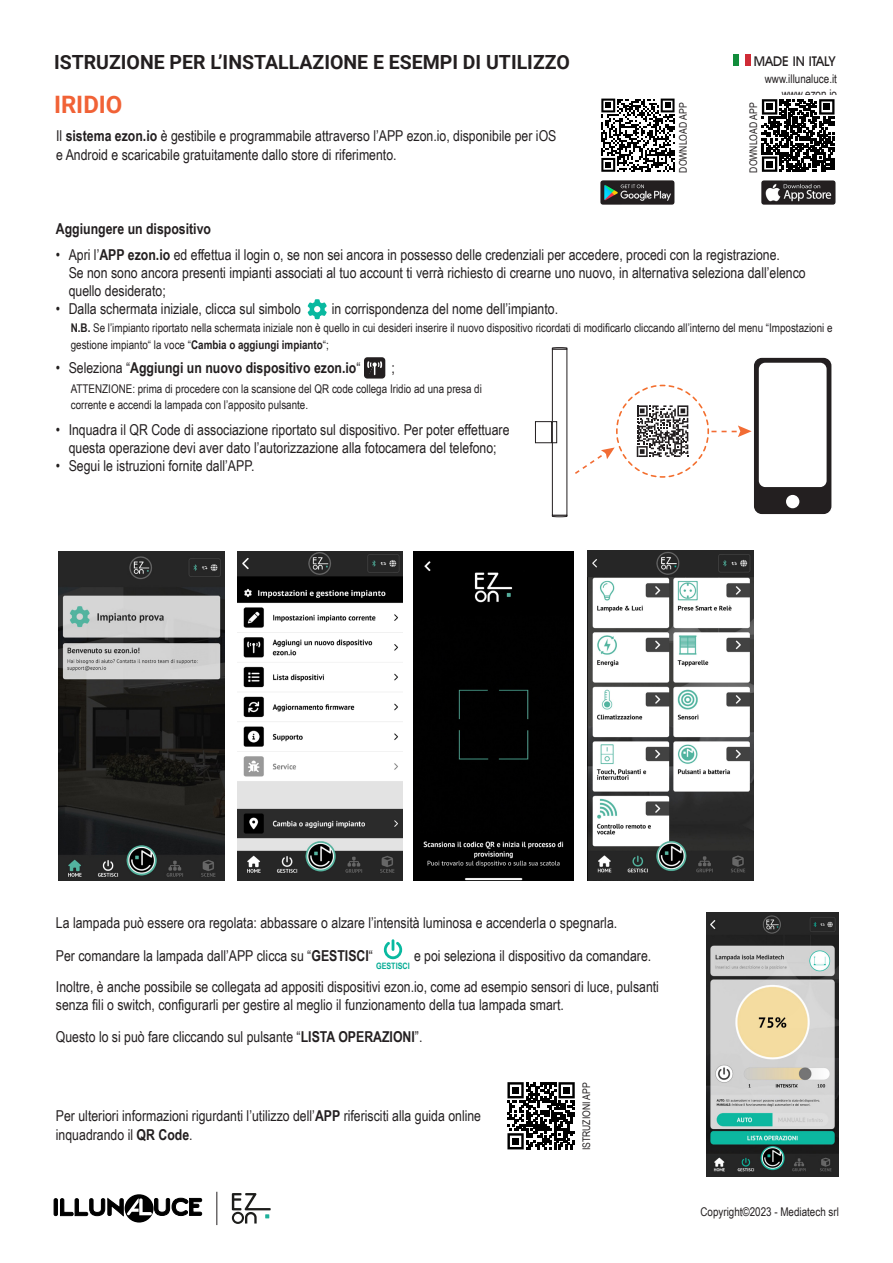
<style>
.page{position:relative;width:893px;height:1263px;background:#fff}
.page>*{position:absolute;margin:0;border:0;box-sizing:border-box;transform-origin:0 0}
.t1{font:700 24px "Roboto";color:#f16236}
.t2{font:700 19.5px "Roboto";color:#231f20}
.t3{font:15px/18px "Arial Narrow";color:#231f20}
.t4{font:700 15px "Arial Narrow";color:#231f20}
.t5{font:500 13.5px "Avant Garde IT Cby BT";color:#231f20}
.t6{font:12px/16.5px "Arial Narrow";color:#231f20}
.t7{font:10.5px "Arial Narrow";color:#231f20}
.t8{font:700 8.85px "Arial Narrow";color:#00ab93}
.s1{font-weight:700}
.s2{font-weight:400}
</style>
<div class="page">
<svg style="left:232px;top:1193px;width:39px;height:31px"></svg>
<div style="left:733px;top:54px;width:6px;height:12px;background:#118c3b"></div>
<div style="left:745px;top:54px;width:6px;height:12px;background:#cf2b36"></div>
<div style="left:125px;top:1194px;width:29px;height:28px;background:#000;border-radius:50%"></div>
<svg style="left:54px;top:1198px;width:148px;height:18px"></svg>
<hr style="left:217px;top:1192px;width:1px;height:33px;background:#231f20">
<svg style="left:308px;top:299px;width:19px;height:20px"></svg>
<svg style="left:601px;top:99px;width:74px;height:73px"></svg>
<img style="left:600px;top:180px;width:75px;height:25px">
<img style="left:762px;top:180px;width:74px;height:25px">
<svg style="left:762px;top:99px;width:72px;height:73px"></svg>
<div style="left:766px;top:104px;width:7px;height:6px;background:#000"></div>
<div style="left:823px;top:104px;width:7px;height:6px;background:#000"></div>
<div style="left:766px;top:161px;width:7px;height:6px;background:#000"></div>
<img style="left:58px;top:551px;width:167px;height:330px">
<img style="left:237px;top:551px;width:165px;height:330px">
<div style="left:413px;top:551px;width:161px;height:330px;background:#000"></div>
<img style="left:587px;top:551px;width:166px;height:330px">
<svg style="left:507px;top:1082px;width:68px;height:67px"></svg>
<div style="left:512px;top:1087px;width:7px;height:7px;background:#000"></div>
<div style="left:563px;top:1087px;width:7px;height:7px;background:#000"></div>
<div style="left:512px;top:1138px;width:7px;height:7px;background:#000"></div>
<svg style="left:384px;top:939px;width:18px;height:20px"></svg>
<div style="left:364px;top:357px;width:21px;height:22px;background:#231f20;border-radius:3px"></div>
<svg style="left:367px;top:361px;width:15px;height:15px"></svg>
<img style="left:706px;top:912px;width:133px;height:265px">
<div style="left:753px;top:357px;width:79px;height:158px;background:#231f20;border-radius:9px"></div>
<div style="left:752px;top:356px;width:81px;height:160px;border:2px solid #fff;border-radius:9px"></div>
<div style="left:759px;top:363px;width:68px;height:124px;background:#fff;border-radius:6px"></div>
<div style="left:786px;top:495px;width:13px;height:13px;background:#fff;border-radius:50%"></div>
<svg style="left:575px;top:384px;width:177px;height:94px"></svg>
<div style="left:552px;top:349px;width:15px;height:166px;border:1px solid #231f20"></div>
<div style="left:535px;top:421px;width:17px;height:22px;border:1px solid #231f20"></div>
<div style="left:552px;top:421px;width:5px;height:22px;border:1px solid #231f20"></div>
<svg style="left:552px;top:347px;width:15px;height:2px"></svg>
<svg style="left:552px;top:515px;width:15px;height:2px"></svg>
<h2 class="t2" style="left:54px;top:48px;width:517px">ISTRUZIONE PER L’INSTALLAZIONE E ESEMPI DI UTILIZZO</h2>
<p class="t1" style="left:54px;top:87px;width:70px">IRIDIO</p>
<p class="t3" style="left:56px;top:125px;width:502px;line-height:19.5px">Il <span class="s1">sistema ezon.io</span> è gestibile e programmabile attraverso l’APP ezon.io, disponibile per iOS e Android e scaricabile gratuitamente dallo store di riferimento.</p>
<p class="t5" style="left:754px;top:53px;width:83px">MADE IN ITALY</p>
<p class="t6" style="left:765px;top:71px;width:74px;line-height:14.4px;text-align:right">www.illunaluce.it www.ezon.io</p>
<p class="t7" style="left:675px;top:173px;width:71px;rotate:-90deg">DOWNLOAD APP</p>
<p class="t7" style="left:746px;top:173px;width:71px;rotate:-90deg">DOWNLOAD APP</p>
<p class="t4" style="left:56px;top:218px;width:157px">Aggiungere un dispositivo</p>
<p class="t3" style="left:69px;top:245px;width:739px;text-indent:-13px">• Apri l’<span class="s1">APP ezon.io</span> ed effettua il login o, se non sei ancora in possesso delle credenziali per accedere, procedi con la registrazione.<br>Se non sono ancora presenti impianti associati al tuo account ti verrà richiesto di crearne uno nuovo, in alternativa seleziona dall’elenco quello desiderato;</p>
<p class="t3" style="left:56px;top:299px;width:247px">• Dalla schermata iniziale, clicca sul simbolo</p>
<p class="t3" style="left:332px;top:299px;width:228px">in corrispondenza del nome dell’impianto.</p>
<p class="t6" style="left:71px;top:319px;width:763px"><span class="s1">N.B.</span> Se l’impianto riportato nella schermata iniziale non è quello in cui desideri inserire il nuovo dispositivo ricordati di modificarlo cliccando all’interno del menu “Impostazioni e gestione impianto“ la voce “<span class="s1">Cambia o aggiungi impianto</span>“;</p>
<p class="t6" style="left:71px;top:380px;width:413px">ATTENZIONE: prima di procedere con la scansione del QR code collega Iridio ad una presa di corrente e accendi la lampada con l’apposito pulsante.</p>
<p class="t4" style="left:56px;top:356px;width:306px"><span class="s2">• Seleziona “</span>Aggiungi un nuovo dispositivo ezon.io<span class="s2">“</span></p>
<p class="t3" style="left:391px;top:358px;width:5px">;</p>
<p class="t3" style="left:56px;top:420px;width:455px;text-align:center">• Inquadra il QR Code di associazione riportato sul dispositivo. Per poter effettuare questa operazione devi aver dato l’autorizzazione alla fotocamera del telefono;</p>
<p class="t3" style="left:56px;top:456px;width:200px">• Segui le istruzioni fornite dall’APP.</p>
<p class="t3" style="left:56px;top:913px;width:563px">La lampada può essere ora regolata: abbassare o alzare l’intensità luminosa e accenderla o spegnarla.</p>
<p class="t3" style="left:56px;top:946px;width:319px">Per comandare la lampada dall’APP clicca su “<span class="s1">GESTISCI</span>“</p>
<p class="t3" style="left:414px;top:946px;width:239px">e poi seleziona il dispositivo da comandare.</p>
<p class="t3" style="left:56px;top:977px;width:605px">Inoltre, è anche possibile se collegata ad appositi dispositivi ezon.io, come ad esempio sensori di luce, pulsanti senza fili o switch, configurarli per gestire al meglio il funzionamento della tua lampada smart.</p>
<p class="t3" style="left:56px;top:1027px;width:368px">Questo lo si può fare cliccando sul pulsante “<span class="s1">LISTA OPERAZIONI</span>”.</p>
<p class="t8" style="left:376px;top:959px;width:35px">GESTISCI</p>
<p class="t3" style="left:56px;top:1105px;width:427px;line-height:19.5px">Per ulteriori informazioni rigurdanti l’utilizzo dell’<span class="s1">APP</span> riferisciti alla guida online inquadrando il <span class="s1">QR Code</span>.</p>
<p class="t7" style="left:579px;top:1150px;width:69px;rotate:-90deg">ISTRUZIONI APP</p>
<p class="t6" style="left:700px;top:1203px;width:140px">Copyright©2023 - Mediatech srl</p>
</div>
